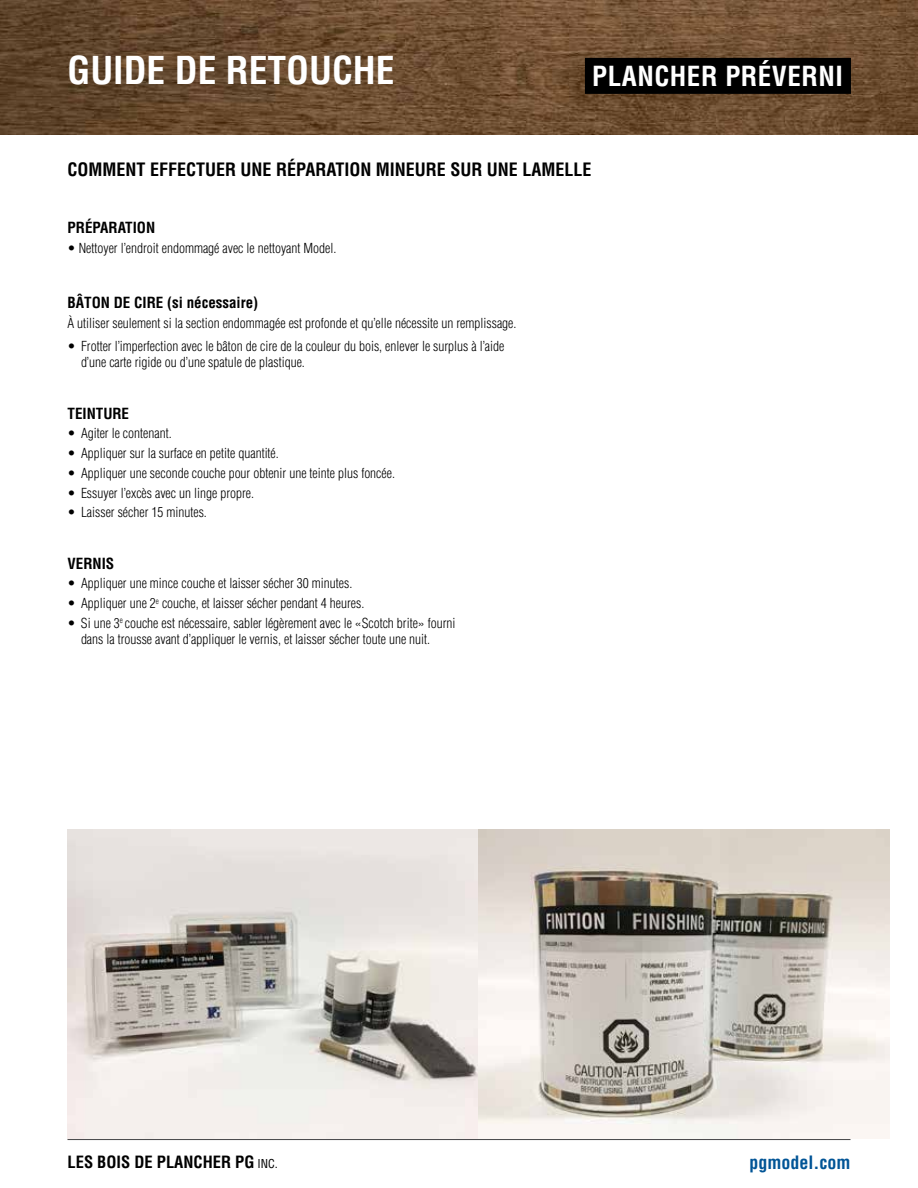
<style>
.page{position:relative;width:918px;height:1188px;background:#fff}
.page>*{position:absolute;margin:0;border:0;box-sizing:border-box;transform-origin:0 0}
.t1{font:700 condensed 37.5px "Helvetica";color:#fff}
.t2{font:700 condensed 27px "Helvetica";letter-spacing:.02em;color:#fff}
.t3{font:700 condensed 18px "Helvetica";color:#000}
.t4{font:700 condensed 18px "Helvetica";color:#005496}
.t5{font:700 condensed 16.5px "Helvetica";color:#000}
.t6{font:700 condensed 15px "Helvetica";color:#000}
.t7{font:300 condensed 13.5px/16.5px "Helvetica";color:#000}
.s1{font-weight:400;font-size:12px}
</style>
<div class="page">
<hr style="left:68px;top:1139px;width:782px;height:1px;background:#4d4d4f">
<img style="left:0;top:1px;width:918px;height:134px">
<img style="left:68px;top:829px;width:822px;height:309px">
<div style="left:585px;top:58px;width:266px;height:36px;background:#000"></div>
<h1 class="t1" style="left:68px;top:47px;width:329px">GUIDE DE RETOUCHE</h1>
<h2 class="t2" style="left:592px;top:59px;width:252px">PLANCHER PRÉVERNI</h2>
<h3 class="t3" style="left:68px;top:158px;width:525px">COMMENT EFFECTUER UNE RÉPARATION MINEURE SUR UNE LAMELLE</h3>
<p class="t6" style="left:68px;top:219px;width:89px">PRÉPARATION</p>
<p class="t7" style="left:68px;top:240px;width:271px">• Nettoyer l’endroit endommagé avec le nettoyant Model.</p>
<p class="t6" style="left:68px;top:293px;width:192px">BÂTON DE CIRE (si nécessaire)</p>
<p class="t7" style="left:68px;top:315px;width:450px">À utiliser seulement si la section endommagée est profonde et qu’elle nécessite un remplissage.</p>
<p class="t7" style="left:81px;top:338px;width:425px;text-indent:-14px">• Frotter l’imperfection avec le bâton de cire de la couleur du bois, enlever le surplus à l’aide d’une carte rigide ou d’une spatule de plastique.</p>
<p class="t6" style="left:68px;top:404px;width:63px">TEINTURE</p>
<p class="t7" style="left:68px;top:425px;width:106px">• Agiter le contenant.</p>
<p class="t7" style="left:68px;top:445px;width:213px">• Appliquer sur la surface en petite quantité.</p>
<p class="t7" style="left:68px;top:465px;width:329px">• Appliquer une seconde couche pour obtenir une teinte plus foncée.</p>
<p class="t7" style="left:68px;top:484px;width:188px">• Essuyer l’excès avec un linge propre.</p>
<p class="t7" style="left:68px;top:504px;width:141px">• Laisser sécher 15 minutes.</p>
<p class="t6" style="left:68px;top:554px;width:48px">VERNIS</p>
<p class="t7" style="left:68px;top:575px;width:286px">• Appliquer une mince couche et laisser sécher 30 minutes.</p>
<p class="t7" style="left:68px;top:595px;width:298px">• Appliquer une 2<sup>e</sup> couche, et laisser sécher pendant 4 heures.</p>
<p class="t7" style="left:81px;top:615px;width:376px;text-indent:-14px">• Si une 3<sup>e</sup> couche est nécessaire, sabler légèrement avec le «Scotch brite» fourni dans la trousse avant d’appliquer le vernis, et laisser sécher toute une nuit.</p>
<p class="t5" style="left:68px;top:1151px;width:212px">LES BOIS DE PLANCHER PG <span class="s1">INC.</span></p>
<h3 class="t4" style="left:750px;top:1151px;width:102px">pgmodel.com</h3>
</div>
